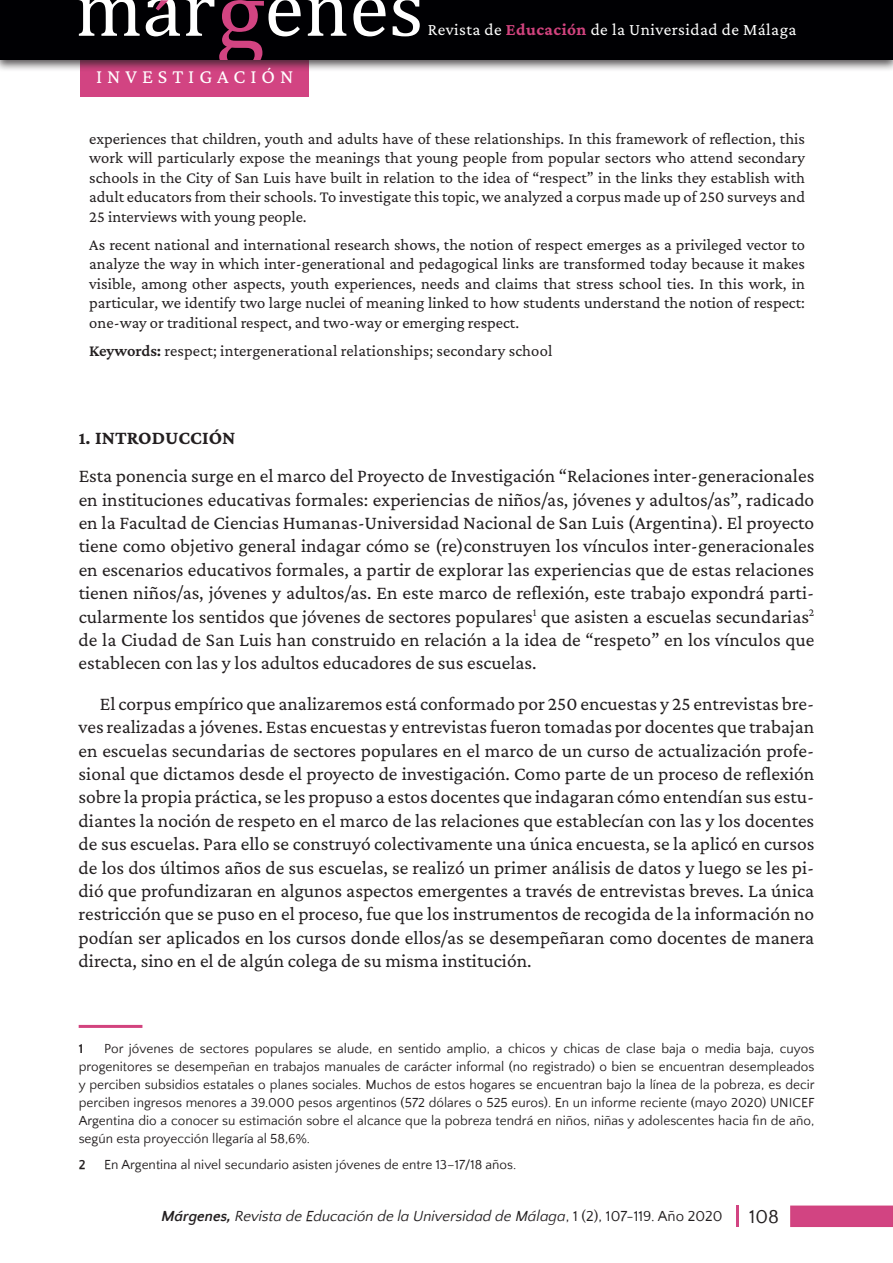
<style>
.page{position:relative;width:893px;height:1263px;background:#fff}
.page>*{position:absolute;margin:0;border:0;box-sizing:border-box;transform-origin:0 0}
.t1{font:20.25px "Crimson Pro";letter-spacing:.245em;color:#fff}
.t2{font:19.5px/23.4px "Crimson Pro";color:#231f20;text-align:justify}
.t3{font:19.5px "Quattrocento Sans";color:#231f20}
.t4{font:17.25px "Crimson Pro";letter-spacing:.025em;color:#fff}
.t5{font:16.5px/19.5px "Crimson Pro";color:#231f20;text-align:justify}
.t6{font:italic 15px "Quattrocento Sans";color:#231f20}
.t7{font:13.5px/18px "Quattrocento Sans";color:#231f20;text-align:justify}
.t8{font:700 13.5px "Quattrocento Sans";color:#231f20}
.s1{font-weight:700;color:#d1437e}
.s2{font-weight:600}
.s3{font-weight:700;font-size:18px}
.s4{font-weight:700}
.s5{font-style:normal}
</style>
<div class="page">
<hr style="left:736px;top:1205px;width:3px;height:22px;background:#d24482">
<div style="left:790px;top:1205px;width:103px;height:22px;background:#d24482;border:2px solid #d1437e"></div>
<div style="left:81px;top:55px;width:228px;height:42px;background:#d24482"></div>
<div style="left:0;top:0;width:893px;height:72px;background:#231f20;opacity:.75"></div>
<div style="left:0;top:0;width:893px;height:60px;background:#000003"></div>
<svg style="left:78px;top:0;width:62px;height:36px"></svg>
<svg style="left:307px;top:0;width:39px;height:36px"></svg>
<svg style="left:353px;top:0;width:33px;height:36px"></svg>
<svg style="left:393px;top:0;width:27px;height:36px"></svg>
<svg style="left:146px;top:0;width:155px;height:59px"></svg>
<hr style="left:79px;top:1025px;width:63px;height:3px;background:#d2437e">
<p class="t1" style="left:96px;top:63px;width:199px">INVESTIGACIÓN</p>
<p class="t4" style="left:428px;top:18px;width:370px">Revista de <span class="s1">Educación</span> de la Universidad de Málaga</p>
<p class="t5" style="left:89px;top:128px;width:717px">experiences that children, youth and adults have of these relationships. In this framework of reflection, this work will particularly expose the meanings that young people from popular sectors who attend secondary schools in the City of San Luis have built in relation to the idea of “respect” in the links they establish with adult educators from their schools. To investigate this topic, we analyzed a corpus made up of 250 surveys and 25 interviews with young people.</p>
<p class="t5" style="left:89px;top:234px;width:717px">As recent national and international research shows, the notion of respect emerges as a privileged vector to analyze the way in which inter-generational and pedagogical links are transformed today because it makes visible, among other aspects, youth experiences, needs and claims that stress school ties. In this work, in particular, we identify two large nuclei of meaning linked to how students understand the notion of respect: one-way or traditional respect, and two-way or emerging respect.</p>
<p class="t5" style="left:89px;top:340px;width:465px"><span class="s2">Keywords:</span> respect; intergenerational relationships; secondary school</p>
<p class="t2" style="left:79px;top:418px;width:737px;line-height:38.4px"><span class="s3">1.</span> <span class="s4">INTRODUCCIÓN<br></span>Esta ponencia surge en el marco del Proyecto de Investigación “Relaciones inter-generacionales</p>
<p class="t2" style="left:79px;top:487px;width:737px">en instituciones educativas formales: experiencias de niños/as, jóvenes y adultos/as”, radicado en la Facultad de Ciencias Humanas-Universidad Nacional de San Luis (Argentina). El proyecto tiene como objetivo general indagar cómo se (re)construyen los vínculos inter-generacionales en escenarios educativos formales, a partir de explorar las experiencias que de estas relaciones tienen niños/as, jóvenes y adultos/as. En este marco de reflexión, este trabajo expondrá parti&shy;cularmente los sentidos que jóvenes de sectores populares<sup>1</sup> que asisten a escuelas secundarias<sup>2 </sup>de la Ciudad de San Luis han construido en relación a la idea de “respeto” en los vínculos que establecen con las y los adultos educadores de sus escuelas.</p>
<p class="t2" style="left:79px;top:691px;width:737px;text-indent:21px">El corpus empírico que analizaremos está conformado por 250 encuestas y 25 entrevistas bre&shy;ves realizadas a jóvenes. Estas encuestas y entrevistas fueron tomadas por docentes que trabajan en escuelas secundarias de sectores populares en el marco de un curso de actualización profe&shy;sional que dictamos desde el proyecto de investigación. Como parte de un proceso de reflexión sobre la propia práctica, se les propuso a estos docentes que indagaran cómo entendían sus estu&shy;diantes la noción de respeto en el marco de las relaciones que establecían con las y los docentes de sus escuelas. Para ello se construyó colectivamente una única encuesta, se la aplicó en cursos de los dos últimos años de sus escuelas, se realizó un primer análisis de datos y luego se les pi&shy;dió que profundizaran en algunos aspectos emergentes a través de entrevistas breves. La única restricción que se puso en el proceso, fue que los instrumentos de recogida de la información no podían ser aplicados en los cursos donde ellos/as se desempeñaran como docentes de manera directa, sino en el de algún colega de su misma institución.</p>
<p class="t7" style="left:79px;top:1040px;width:737px;text-indent:26px">Por jóvenes de sectores populares se alude, en sentido amplio, a chicos y chicas de clase baja o media baja, cuyos progenitores se desempeñan en trabajos manuales de carácter informal (no registrado) o bien se encuentran desempleados y perciben subsidios estatales o planes sociales. Muchos de estos hogares se encuentran bajo la línea de la pobreza, es decir perciben ingresos menores a 39.000 pesos argentinos (572 dólares o 525 euros). En un informe reciente (mayo 2020) UNICEF Argentina dio a conocer su estimación sobre el alcance que la pobreza tendrá en niños, niñas y adolescentes hacia fin de año, según esta proyección llegaría al 58,6%.</p>
<p class="t8" style="left:79px;top:1158px;width:8px">2</p>
<p class="t7" style="left:104px;top:1156px;width:414px">En Argentina al nivel secundario asisten jóvenes de entre 13–17/18 años.</p>
<p class="t8" style="left:79px;top:1041px;width:6px">1</p>
<p class="t6" style="left:162px;top:1208px;width:562px"><span class="s4">Márgenes,</span> Revista de Educación de la Universidad de Málaga<span class="s5">, 1 (2), 107-119. Año 2020</span></p>
<p class="t3" style="left:749px;top:1206px;width:31px">108</p>
</div>
